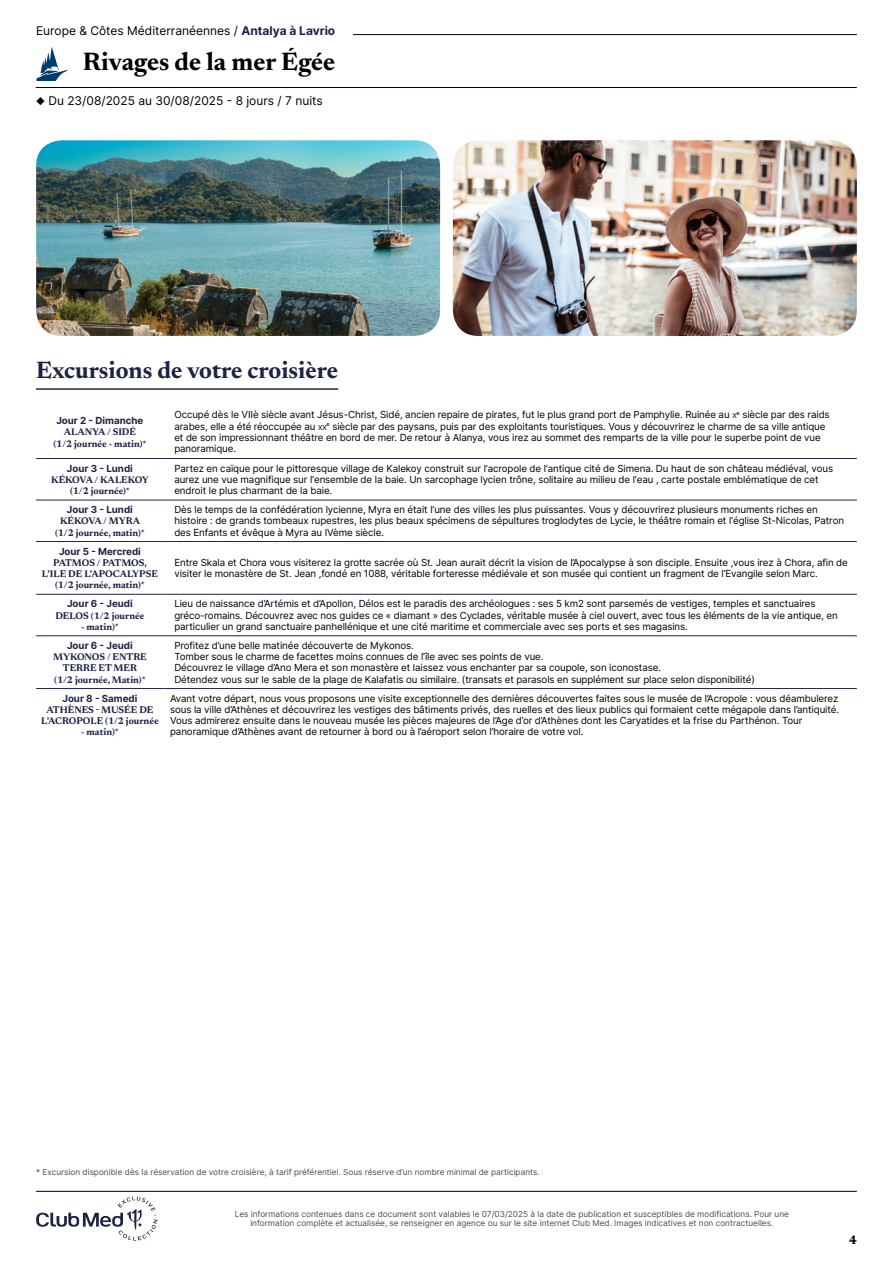
<style>
.page{position:relative;width:893px;height:1263px;background:#fff}
.page>*{position:absolute;margin:0;border:0;box-sizing:border-box;transform-origin:0 0}
.t1{font:700 25.5px "Newsreader 24 pt";color:#000}
.t2{font:700 24px "Newsreader 24 pt";color:#1e2346}
.t3{font:700 12.6px "Newsreader 24 pt";color:#000}
.t4{font:12px "Inter";color:#000}
.t5{font:9.75px/11.2px "Inter";letter-spacing:-.01em;color:#000}
.t6{font:700 9.75px/11.2px "Newsreader 24 pt";color:#1e2346;text-align:center}
.t7{font:700 9.75px "Inter";color:#1e2346}
.t8{font:8.25px/9px "Inter";color:#4d4d4d;text-align:center}
.s1{font-weight:700;color:#1e2346}
.s2{font-size:6.9px}
</style>
<div class="page">
<hr style="left:107px;top:34px;width:750px;height:1px;background:#000">
<hr style="left:36px;top:87px;width:821px;height:1px;background:#000">
<svg style="left:36px;top:47px;width:32px;height:34px"></svg>
<div style="left:36px;top:26px;width:316px;height:17px;background:#fff"></div>
<img style="left:36px;top:140px;width:404px;height:196px">
<img style="left:453px;top:140px;width:404px;height:196px">
<hr style="left:36px;top:388px;width:302px;height:2px;background:#1e2346">
<hr style="left:36px;top:458px;width:128px;height:1px;background:#1e2346">
<hr style="left:164px;top:458px;width:693px;height:1px;background:#1e2346">
<hr style="left:36px;top:500px;width:128px;height:1px;background:#1e2346">
<hr style="left:164px;top:500px;width:693px;height:1px;background:#1e2346">
<hr style="left:36px;top:541px;width:128px;height:1px;background:#1e2346">
<hr style="left:164px;top:541px;width:693px;height:1px;background:#1e2346">
<hr style="left:36px;top:594px;width:128px;height:1px;background:#1e2346">
<hr style="left:164px;top:594px;width:693px;height:1px;background:#1e2346">
<hr style="left:36px;top:635px;width:128px;height:1px;background:#1e2346">
<hr style="left:36px;top:688px;width:128px;height:1px;background:#1e2346">
<hr style="left:164px;top:635px;width:693px;height:1px;background:#1e2346">
<hr style="left:164px;top:688px;width:693px;height:1px;background:#1e2346">
<svg style="left:36px;top:1196px;width:122px;height:44px"></svg>
<hr style="left:36px;top:1191px;width:821px;height:1px;background:#000">
<p class="t4" style="left:36px;top:22px;width:301px">Europe &amp; Côtes Méditerranéennes / <span class="s1">Antalya à Lavrio</span></p>
<h1 class="t1" style="left:83px;top:43px;width:254px">Rivages de la mer Égée</h1>
<p class="t4" style="left:36px;top:92px;width:288px">◆ Du 23/08/2025 au 30/08/2025 - 8 jours / 7 nuits</p>
<h2 class="t2" style="left:36px;top:353px;width:304px">Excursions de votre croisière</h2>
<p class="t7" style="left:56px;top:413px;width:89px">Jour 2 - Dimanche</p>
<p class="t6" style="left:53px;top:426px;width:95px">ALANYA / SIDÉ (1/2 journée - matin)*</p>
<p class="t5" style="left:174px;top:409px;width:657px">Occupé dès le VIIè siècle avant Jésus-Christ, Sidé, ancien repaire de pirates, fut le plus grand port de Pamphylie. Ruinée au <span class="s2">X</span><sup>e</sup> siècle par des raids arabes, elle a été réoccupée au <span class="s2">XX</span><sup>e</sup> siècle par des paysans, puis par des exploitants touristiques. Vous y découvrirez le charme de sa ville antique et de son impressionnant théâtre en bord de mer. De retour à Alanya, vous irez au sommet des remparts de la ville pour le superbe point de vue panoramique.</p>
<p class="t7" style="left:67px;top:461px;width:67px">Jour 3 - Lundi</p>
<p class="t6" style="left:51px;top:473px;width:99px">KÉKOVA / KALEKOY (1/2 journée)*</p>
<p class="t5" style="left:174px;top:462px;width:660px">Partez en caïque pour le pittoresque village de Kalekoy construit sur l‘acropole de l‘antique cité de Simena. Du haut de son château médiéval, vous aurez une vue magnifique sur l‘ensemble de la baie. Un sarcophage lycien trône, solitaire au milieu de l‘eau , carte postale emblématique de cet endroit le plus charmant de la baie.</p>
<p class="t7" style="left:67px;top:502px;width:67px">Jour 3 - Lundi</p>
<p class="t6" style="left:55px;top:515px;width:91px">KÉKOVA / MYRA (1/2 journée, matin)*</p>
<p class="t5" style="left:174px;top:504px;width:671px">Dès le temps de la confédération lycienne, Myra en était l‘une des villes les plus puissantes. Vous y découvrirez plusieurs monuments riches en histoire : de grands tombeaux rupestres, les plus beaux spécimens de sépultures troglodytes de Lycie, le théâtre romain et l‘église St-Nicolas, Patron des Enfants et évêque à Myra au IVème siècle.</p>
<p class="t7" style="left:59px;top:544px;width:83px">Jour 5 - Mercredi</p>
<p class="t6" style="left:42px;top:556px;width:118px">PATMOS / PATMOS,<br>L’ILE DE L’APOCALYPSE (1/2 journée, matin)*</p>
<p class="t5" style="left:174px;top:556px;width:675px">Entre Skala et Chora vous visiterez la grotte sacrée où St. Jean aurait décrit la vision de l’Apocalypse à son disciple. Ensuite ,vous irez à Chora, afin de visiter le monastère de St. Jean ,fondé en 1088, véritable forteresse médiévale et son musée qui contient un fragment de l’Evangile selon Marc.</p>
<p class="t7" style="left:67px;top:597px;width:67px">Jour 6 - Jeudi</p>
<p class="t6" style="left:55px;top:609px;width:90px">DELOS (1/2 journée</p>
<p class="t6" style="left:81px;top:620px;width:39px">- matin)*</p>
<p class="t5" style="left:174px;top:598px;width:665px">Lieu de naissance d’Artémis et d’Apollon, Délos est le paradis des archéologues : ses 5 km2 sont parsemés de vestiges, temples et sanctuaires gréco-romains. Découvrez avec nos guides ce « diamant » des Cyclades, véritable musée à ciel ouvert, avec tous les éléments de la vie antique, en particulier un grand sanctuaire panhellénique et une cité maritime et commerciale avec ses ports et ses magasins.</p>
<p class="t7" style="left:67px;top:638px;width:67px">Jour 6 - Jeudi</p>
<p class="t6" style="left:53px;top:651px;width:95px">MYKONOS / ENTRE<br>TERRE ET MER (1/2 journée, Matin)*</p>
<p class="t5" style="left:174px;top:639px;width:582px">Profitez d’une belle matinée découverte de Mykonos.<br>Tomber sous le charme de facettes moins connues de l’île avec ses points de vue.<br>Découvrez le village d’Ano Mera et son monastère et laissez vous enchanter par sa coupole, son iconostase.<br>Détendez vous sur le sable de la plage de Kalafatis ou similaire. (transats et parasols en supplément sur place selon disponibilité)</p>
<p class="t7" style="left:62px;top:691px;width:77px">Jour 8 - Samedi</p>
<p class="t6" style="left:41px;top:703px;width:119px">ATHÈNES - MUSÉE DE<br>L’ACROPOLE (1/2 journée</p>
<p class="t6" style="left:81px;top:726px;width:39px">- matin)*</p>
<p class="t5" style="left:170px;top:692px;width:670px">Avant votre départ, nous vous proposons une visite exceptionnelle des dernières découvertes faites sous le musée de l’Acropole : vous déambulerez sous la ville d’Athènes et découvrirez les vestiges des bâtiments privés, des ruelles et des lieux publics qui formaient cette mégapole dans l’antiquité.<br>Vous admirerez ensuite dans le nouveau musée les pièces majeures de l’Age d’or d’Athènes dont les Caryatides et la frise du Parthénon. Tour panoramique d’Athènes avant de retourner à bord ou à l’aéroport selon l’horaire de votre vol.</p>
<p class="t8" style="left:36px;top:1168px;width:505px">* Excursion disponible dès la réservation de votre croisière, à tarif préférentiel. Sous réserve d’un nombre minimal de participants.</p>
<p class="t8" style="left:235px;top:1209px;width:556px">Les informations contenues dans ce document sont valables le 07/03/2025 à la date de publication et susceptibles de modifications. Pour une information complète et actualisée, se renseigner en agence ou sur le site internet Club Med. Images indicatives et non contractuelles.</p>
<p class="t3" style="left:849px;top:1230px;width:9px">4</p>
</div>
